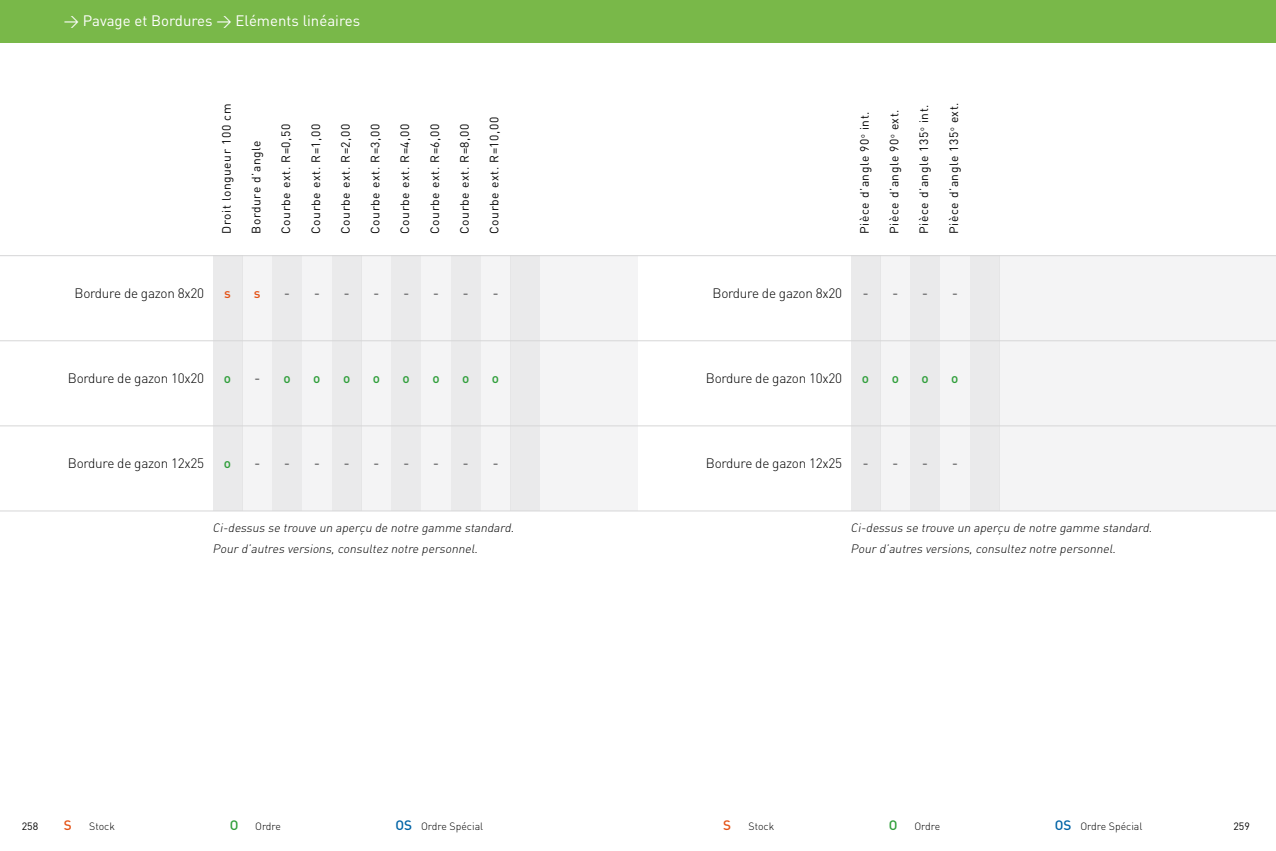
<style>
.page{position:relative;width:1276px;height:851px;background:#fff}
.page>*{position:absolute;margin:0;border:0;box-sizing:border-box;transform-origin:0 0}
.t1{font:15px "DIN";color:#fff}
.t2{font:300 13.5px "DIN";letter-spacing:-.02em;color:#000}
.t3{font:500 13.5px "DIN";color:#727273}
.t4{font:500 13.5px "DIN";color:#2f9e3a}
.t5{font:500 13.5px "DIN";color:#e45317}
.t6{font:12px "DIN";letter-spacing:.05em;color:#000}
.t7{font:italic 12px/21.3px "DIN Light Alternate";color:#000}
.t8{font:300 10.5px "DIN";color:#000}
.t9{font:10.5px "DIN";color:#000}
.s1{color:#2f9e3a}
.s2{font-weight:500;font-size:13.5px;color:#2f9e3a}
.s3{font-weight:500;font-size:13.5px;color:#0063a6}
</style>
<div class="page">
<div style="left:0;top:0;width:638px;height:43px;background:#79b849"></div>
<div style="left:638px;top:0;width:638px;height:43px;background:#79b849"></div>
<div style="left:213px;top:255px;width:29px;height:255px;background:#eaeaeb"></div>
<div style="left:850px;top:255px;width:30px;height:255px;background:#eaeaeb"></div>
<div style="left:272px;top:255px;width:30px;height:255px;background:#eaeaeb"></div>
<div style="left:910px;top:255px;width:30px;height:255px;background:#eaeaeb"></div>
<div style="left:332px;top:255px;width:29px;height:255px;background:#eaeaeb"></div>
<div style="left:969px;top:255px;width:30px;height:255px;background:#eaeaeb"></div>
<div style="left:391px;top:255px;width:30px;height:255px;background:#eaeaeb"></div>
<div style="left:451px;top:255px;width:29px;height:255px;background:#eaeaeb"></div>
<div style="left:510px;top:255px;width:30px;height:255px;background:#eaeaeb"></div>
<div style="left:242px;top:255px;width:30px;height:255px;background:#f4f4f5"></div>
<div style="left:880px;top:255px;width:30px;height:255px;background:#f4f4f5"></div>
<div style="left:302px;top:255px;width:30px;height:255px;background:#f4f4f5"></div>
<div style="left:940px;top:255px;width:29px;height:255px;background:#f4f4f5"></div>
<div style="left:999px;top:255px;width:277px;height:255px;background:#f4f4f5"></div>
<div style="left:361px;top:255px;width:30px;height:255px;background:#f4f4f5"></div>
<div style="left:421px;top:255px;width:30px;height:255px;background:#f4f4f5"></div>
<div style="left:480px;top:255px;width:30px;height:255px;background:#f4f4f5"></div>
<div style="left:540px;top:255px;width:98px;height:255px;background:#f4f4f5"></div>
<hr style="left:0;top:255px;width:1276px;height:1px;background:#d6d6d7">
<hr style="left:0;top:340px;width:1276px;height:1px;background:#d6d6d7">
<hr style="left:0;top:425px;width:1276px;height:1px;background:#d6d6d7">
<hr style="left:0;top:510px;width:1276px;height:1px;background:#d6d6d7">
<p class="t1" style="left:64px;top:11px;width:298px">&gt; Pavage et Bordures &gt; Eléments linéaires</p>
<p class="t6" style="left:219px;top:234px;width:132px;rotate:-90deg">Droit longueur 100 cm</p>
<p class="t6" style="left:857px;top:234px;width:124px;rotate:-90deg">Pièce d’angle 90<sup>o</sup> int.</p>
<p class="t6" style="left:338px;top:234px;width:112px;rotate:-90deg">Courbe ext. R=2,00</p>
<p class="t6" style="left:368px;top:234px;width:112px;rotate:-90deg">Courbe ext. R=3,00</p>
<p class="t6" style="left:397px;top:234px;width:112px;rotate:-90deg">Courbe ext. R=4,00</p>
<p class="t6" style="left:427px;top:234px;width:112px;rotate:-90deg">Courbe ext. R=6,00</p>
<p class="t6" style="left:457px;top:234px;width:112px;rotate:-90deg">Courbe ext. R=8,00</p>
<p class="t6" style="left:487px;top:234px;width:118px;rotate:-90deg">Courbe ext. R=10,00</p>
<p class="t6" style="left:278px;top:234px;width:112px;rotate:-90deg">Courbe ext. R=0,50</p>
<p class="t6" style="left:308px;top:234px;width:112px;rotate:-90deg">Courbe ext. R=1,00</p>
<p class="t6" style="left:249px;top:234px;width:95px;rotate:-90deg">Bordure d’angle</p>
<p class="t6" style="left:886px;top:234px;width:126px;rotate:-90deg">Pièce d’angle 90<sup>o</sup> ext.</p>
<p class="t6" style="left:916px;top:234px;width:131px;rotate:-90deg">Pièce d’angle 135<sup>o</sup> int.</p>
<p class="t6" style="left:946px;top:234px;width:133px;rotate:-90deg">Pièce d’angle 135<sup>o</sup> ext.</p>
<p class="t2" style="left:75px;top:284px;width:131px">Bordure de gazon 8x20</p>
<p class="t2" style="left:712px;top:284px;width:131px">Bordure de gazon 8x20</p>
<p class="t5" style="left:224px;top:284px;width:8px">s</p>
<p class="t5" style="left:254px;top:284px;width:8px">s</p>
<p class="t3" style="left:284px;top:284px;width:37px">- -</p>
<p class="t3" style="left:344px;top:284px;width:37px">- -</p>
<p class="t3" style="left:403px;top:284px;width:37px">- -</p>
<p class="t3" style="left:463px;top:284px;width:37px">- -</p>
<p class="t3" style="left:862px;top:284px;width:37px">- -</p>
<p class="t3" style="left:922px;top:284px;width:37px">- -</p>
<p class="t2" style="left:68px;top:370px;width:138px">Bordure de gazon 10x20</p>
<p class="t2" style="left:706px;top:370px;width:138px">Bordure de gazon 10x20</p>
<p class="t4" style="left:224px;top:369px;width:9px">o</p>
<p class="t3" style="left:254px;top:369px;width:38px">- <span class="s1">o</span></p>
<p class="t4" style="left:313px;top:369px;width:9px">o</p>
<p class="t4" style="left:343px;top:369px;width:9px">o</p>
<p class="t4" style="left:373px;top:369px;width:9px">o</p>
<p class="t4" style="left:403px;top:369px;width:9px">o</p>
<p class="t4" style="left:432px;top:369px;width:9px">o</p>
<p class="t4" style="left:462px;top:369px;width:9px">o</p>
<p class="t4" style="left:492px;top:369px;width:9px">o</p>
<p class="t4" style="left:862px;top:369px;width:9px">o</p>
<p class="t4" style="left:891px;top:369px;width:9px">o</p>
<p class="t4" style="left:921px;top:369px;width:9px">o</p>
<p class="t4" style="left:951px;top:369px;width:9px">o</p>
<p class="t2" style="left:68px;top:455px;width:138px">Bordure de gazon 12x25</p>
<p class="t2" style="left:706px;top:455px;width:138px">Bordure de gazon 12x25</p>
<p class="t4" style="left:224px;top:454px;width:9px">o</p>
<p class="t3" style="left:254px;top:454px;width:37px">- -</p>
<p class="t3" style="left:314px;top:454px;width:37px">- -</p>
<p class="t3" style="left:374px;top:454px;width:37px">- -</p>
<p class="t3" style="left:433px;top:454px;width:37px">- -</p>
<p class="t3" style="left:493px;top:454px;width:7px">-</p>
<p class="t3" style="left:862px;top:454px;width:37px">- -</p>
<p class="t3" style="left:922px;top:454px;width:37px">- -</p>
<p class="t7" style="left:213px;top:516px;width:305px">Ci-dessus se trouve un aperçu de notre gamme standard.<br>Pour d’autres versions,consultez notre personnel.</p>
<p class="t7" style="left:850px;top:516px;width:305px">Ci-dessus se trouve un aperçu de notre gamme standard.<br>Pour d’autres versions,consultez notre personnel.</p>
<p class="t5" style="left:64px;top:816px;width:9px">S</p>
<p class="t8" style="left:89px;top:819px;width:27px">Stock</p>
<p class="t8" style="left:230px;top:819px;width:53px"><span class="s2">O</span> Ordre</p>
<p class="t8" style="left:395px;top:819px;width:89px"><span class="s3">OS</span> Ordre Spécial</p>
<p class="t5" style="left:723px;top:816px;width:9px">S</p>
<p class="t8" style="left:748px;top:819px;width:27px">Stock</p>
<p class="t8" style="left:889px;top:819px;width:53px"><span class="s2">O</span> Ordre</p>
<p class="t8" style="left:1054px;top:819px;width:89px"><span class="s3">OS</span> Ordre Spécial</p>
<p class="t9" style="left:22px;top:819px;width:18px">258</p>
<p class="t9" style="left:1233px;top:819px;width:18px">259</p>
</div>
